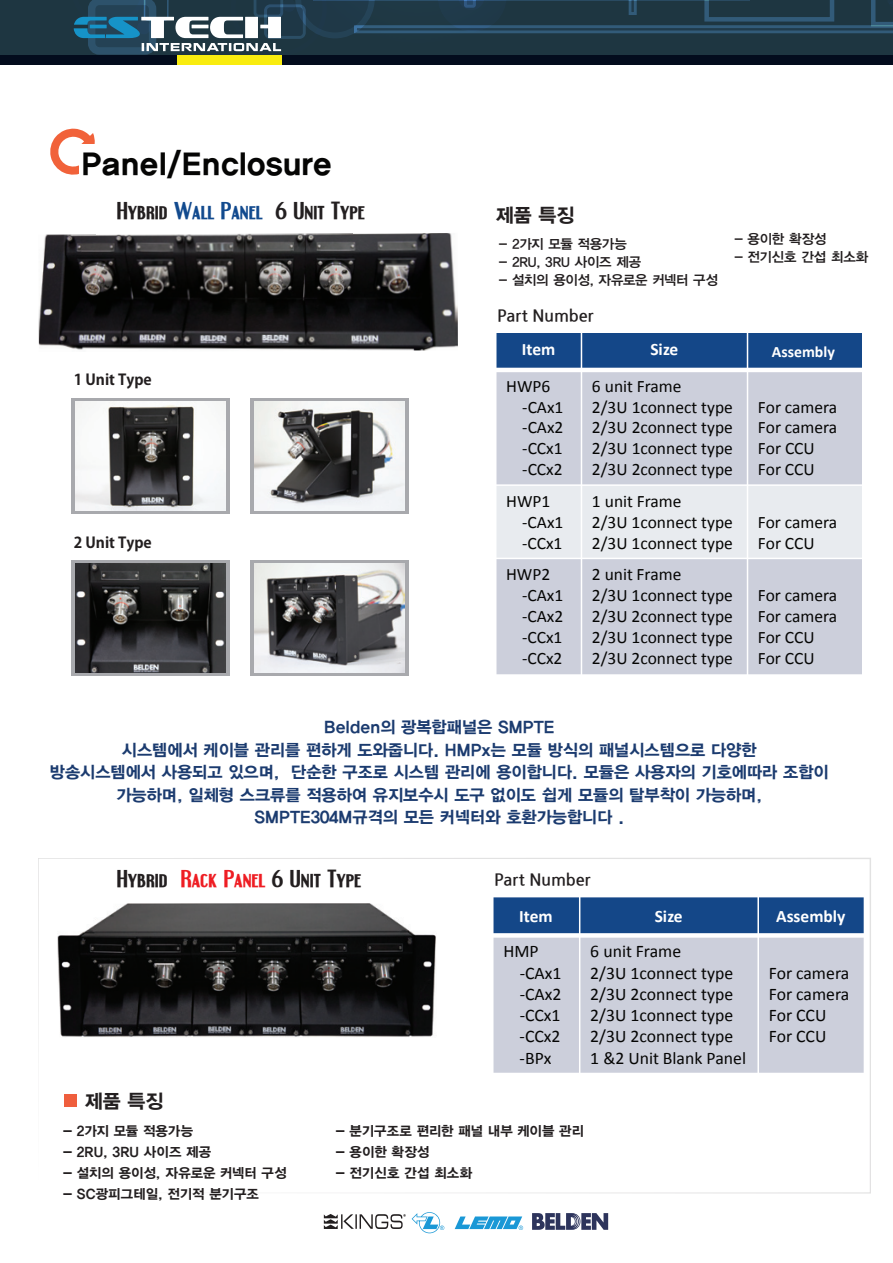
<style>
.page{position:relative;width:893px;height:1263px;background:#fff}
.page>*{position:absolute;margin:0;border:0;box-sizing:border-box;transform-origin:0 0}
.t1{font:30.6px "YDIYGO360";letter-spacing:.01em;color:#050504}
.t2{font:700 21px "Engebrechtre";color:#231f20}
.t3{font:19.5px "YDIYGO350";color:#231f20}
.t4{font:17.7px/21.3px "Calibri";color:#050504}
.t5{font:17.4px/21px "Calibri";color:#050504}
.t6{font:700 17.4px "Calibri";color:#fff}
.t7{font:16.5px/22.5px "YDIYGO350";color:#1b3b6f;text-align:center}
.t8{font:700 16.5px "Nanum Gothic";letter-spacing:-.01em;color:#231f20}
.t9{font:700 15.9px "Calibri";color:#fff}
.t10{font:700 15px "Adobe Gothic Std";color:#231f20}
.t11{font:13.5px "YDIYGO350";letter-spacing:.005em;color:#231f20}
.t12{font:13.5px "YDIYGO340";letter-spacing:-.015em;color:#231f20}
.s1{color:#124a8e}
.s2{color:#ee1d23}
</style>
<div class="page">
<div style="left:0;top:0;width:893px;height:57px;background:#1e3641"></div>
<div style="left:0;top:55px;width:893px;height:9px;background:#030c1d"></div>
<svg style="left:73px;top:0;width:820px;height:56px"></svg>
<div style="left:177px;top:55px;width:104px;height:9px;background:#f9ec0f"></div>
<svg style="left:324px;top:1214px;width:82px;height:15px"></svg>
<svg style="left:532px;top:1213px;width:76px;height:17px"></svg>
<svg style="left:455px;top:1216px;width:68px;height:14px"></svg>
<svg style="left:412px;top:1212px;width:32px;height:21px"></svg>
<svg style="left:38px;top:858px;width:833px;height:335px"></svg>
<svg style="left:250px;top:560px;width:158px;height:116px;background:#b4b6b9"></svg>
<svg style="left:71px;top:398px;width:158px;height:116px;fill:#a8a9ad"></svg>
<svg style="left:71px;top:560px;width:158px;height:116px;background:#939497"></svg>
<img style="left:75px;top:564px;width:150px;height:108px">
<img style="left:254px;top:564px;width:150px;height:108px">
<svg style="left:250px;top:398px;width:158px;height:116px;fill:#a8a9ad"></svg>
<img style="left:254px;top:402px;width:150px;height:108px">
<img style="left:75px;top:402px;width:150px;height:108px">
<img style="left:38px;top:233px;width:420px;height:118px">
<div style="left:493px;top:897px;width:87px;height:38px;background:#144788"></div>
<div style="left:580px;top:897px;width:178px;height:38px;background:#144788"></div>
<div style="left:758px;top:897px;width:106px;height:38px;background:#144788"></div>
<div style="left:493px;top:935px;width:87px;height:138px;background:#cccfdb"></div>
<div style="left:580px;top:935px;width:178px;height:138px;background:#cccfdb"></div>
<div style="left:758px;top:935px;width:106px;height:138px;background:#cccfdb"></div>
<hr style="left:579px;top:896px;width:1px;height:178px;background:#fff">
<hr style="left:757px;top:896px;width:2px;height:178px;background:#fff">
<div style="left:492px;top:933px;width:373px;height:5px;background:#fff"></div>
<hr style="left:492px;top:896px;width:1px;height:178px;background:#fff">
<hr style="left:864px;top:896px;width:1px;height:178px;background:#fff">
<hr style="left:492px;top:896px;width:373px;height:1px;background:#fff">
<hr style="left:492px;top:1073px;width:373px;height:1px;background:#fff">
<div style="left:496px;top:334px;width:85px;height:36px;background:#144788"></div>
<div style="left:581px;top:334px;width:166px;height:36px;background:#144788"></div>
<div style="left:747px;top:334px;width:115px;height:36px;background:#144788"></div>
<div style="left:496px;top:370px;width:85px;height:115px;background:#cccfdb"></div>
<div style="left:581px;top:370px;width:166px;height:115px;background:#cccfdb"></div>
<div style="left:747px;top:370px;width:115px;height:115px;background:#cccfdb"></div>
<div style="left:496px;top:485px;width:85px;height:73px;background:#e8ebef"></div>
<div style="left:581px;top:485px;width:166px;height:73px;background:#e8ebef"></div>
<div style="left:747px;top:485px;width:115px;height:73px;background:#e8ebef"></div>
<div style="left:496px;top:558px;width:85px;height:117px;background:#cccfdb"></div>
<div style="left:581px;top:558px;width:166px;height:117px;background:#cccfdb"></div>
<div style="left:747px;top:558px;width:115px;height:117px;background:#cccfdb"></div>
<hr style="left:581px;top:333px;width:1px;height:343px;background:#fff">
<hr style="left:747px;top:333px;width:1px;height:343px;background:#fff">
<hr style="left:495px;top:368px;width:368px;height:4px;background:#fff">
<hr style="left:495px;top:484px;width:368px;height:2px;background:#fff">
<hr style="left:495px;top:558px;width:368px;height:1px;background:#fff">
<hr style="left:495px;top:674px;width:368px;height:2px;background:#fff">
<img style="left:58px;top:903px;width:378px;height:134px">
<svg style="left:50px;top:128px;width:45px;height:47px"></svg>
<div style="left:79px;top:144px;width:80px;height:32px;background:#fff"></div>
<div style="left:65px;top:1094px;width:12px;height:13px;background:#ef5e3d"></div>
<p class="t1" style="left:81px;top:145px;width:252px">Panel/Enclosure</p>
<p class="t2" style="left:117px;top:197px;width:249px">Hybrid <span class="s1">Wall Panel</span> 6 Unit Type</p>
<p class="t10" style="left:74px;top:370px;width:80px">1 Unit Type</p>
<p class="t10" style="left:74px;top:533px;width:80px">2 Unit Type</p>
<p class="t3" style="left:496px;top:205px;width:80px">제품 특징</p>
<p class="t12" style="left:499px;top:236px;width:130px">- 2가지 모듈 적용가능</p>
<p class="t12" style="left:499px;top:254px;width:144px">- 2RU, 3RU 사이즈 제공</p>
<p class="t12" style="left:499px;top:272px;width:221px">- 설치의 용이성, 자유로운 커넥터 구성</p>
<p class="t8" style="left:497px;top:307px;width:98px">Part Number</p>
<p class="t12" style="left:734px;top:232px;width:94px">- 용이한 확장성</p>
<p class="t12" style="left:734px;top:250px;width:135px">- 전기신호 간섭 최소화</p>
<p class="t6" style="left:522px;top:338px;width:35px">Item</p>
<p class="t6" style="left:650px;top:338px;width:29px">Size</p>
<p class="t5" style="left:522px;top:375px;width:43px;text-indent:-16px">HWP6 -CAx1 -CAx2 -CCx1 -CCx2</p>
<p class="t5" style="left:592px;top:375px;width:143px">6 unit Frame<br>2/3U 1connect type<br>2/3U 2connect type<br>2/3U 1connect type<br>2/3U 2connect type</p>
<p class="t5" style="left:522px;top:490px;width:43px;text-indent:-16px">HWP1 -CAx1 -CCx1</p>
<p class="t5" style="left:592px;top:490px;width:143px">1 unit Frame<br>2/3U 1connect type<br>2/3U 1connect type</p>
<p class="t5" style="left:522px;top:564px;width:43px;text-indent:-16px">HWP2 -CAx1 -CAx2 -CCx1 -CCx2</p>
<p class="t5" style="left:592px;top:564px;width:143px">2 unit Frame<br>2/3U 1connect type<br>2/3U 2connect type<br>2/3U 1connect type<br>2/3U 2connect type</p>
<p class="t9" style="left:772px;top:341px;width:65px">Assembly</p>
<p class="t5" style="left:758px;top:396px;width:81px">For camera<br>For camera<br>For CCU<br>For CCU</p>
<p class="t5" style="left:758px;top:512px;width:81px">For camera<br>For CCU</p>
<p class="t5" style="left:758px;top:585px;width:81px">For camera<br>For camera<br>For CCU<br>For CCU</p>
<p class="t7" style="left:50px;top:717px;width:780px">Belden의 광복합패널은 SMPTE<br>시스템에서 케이블 관리를 편하게 도와줍니다. HMPx는 모듈 방식의 패널시스템으로 다양한<br>방송시스템에서 사용되고 있으며, 단순한 구조로 시스템 관리에 용이합니다. 모듈은 사용자의 기호에따라 조합이 가능하며, 일체형 스크류를 적용하여 유지보수시 도구 없이도 쉽게 모듈의 탈부착이 가능하며, SMPTE304M규격의 모든 커넥터와 호환가능합니다 .</p>
<p class="t2" style="left:117px;top:865px;width:246px">Hybrid <span class="s2">Rack Panel</span> 6 Unit Type</p>
<p class="t3" style="left:85px;top:1091px;width:80px">제품 특징</p>
<p class="t8" style="left:494px;top:872px;width:98px">Part Number</p>
<p class="t6" style="left:519px;top:905px;width:35px">Item</p>
<p class="t6" style="left:655px;top:905px;width:29px">Size</p>
<p class="t6" style="left:776px;top:905px;width:71px">Assembly</p>
<p class="t4" style="left:520px;top:941px;width:43px;text-indent:-16px">HMP -CAx1 -CAx2 -CCx1 -CCx2 -BPx</p>
<p class="t4" style="left:590px;top:941px;width:157px">6 unit Frame<br>2/3U 1connect type<br>2/3U 2connect type<br>2/3U 1connect type<br>2/3U 2connect type<br>1 &amp;2 Unit Blank Panel</p>
<p class="t4" style="left:769px;top:962px;width:82px">For camera<br>For camera<br>For CCU<br>For CCU</p>
<p class="t11" style="left:63px;top:1123px;width:132px">- 2가지 모듈 적용가능</p>
<p class="t11" style="left:63px;top:1144px;width:150px">- 2RU, 3RU 사이즈 제공</p>
<p class="t11" style="left:63px;top:1165px;width:225px">- 설치의 용이성, 자유로운 커넥터 구성</p>
<p class="t11" style="left:63px;top:1186px;width:197px">- SC광피그테일, 전기적 분기구조</p>
<p class="t11" style="left:336px;top:1123px;width:250px">- 분기구조로 편리한 패널 내부 케이블 관리</p>
<p class="t11" style="left:336px;top:1144px;width:95px">- 용이한 확장성</p>
<p class="t11" style="left:336px;top:1165px;width:138px">- 전기신호 간섭 최소화</p>
</div>
